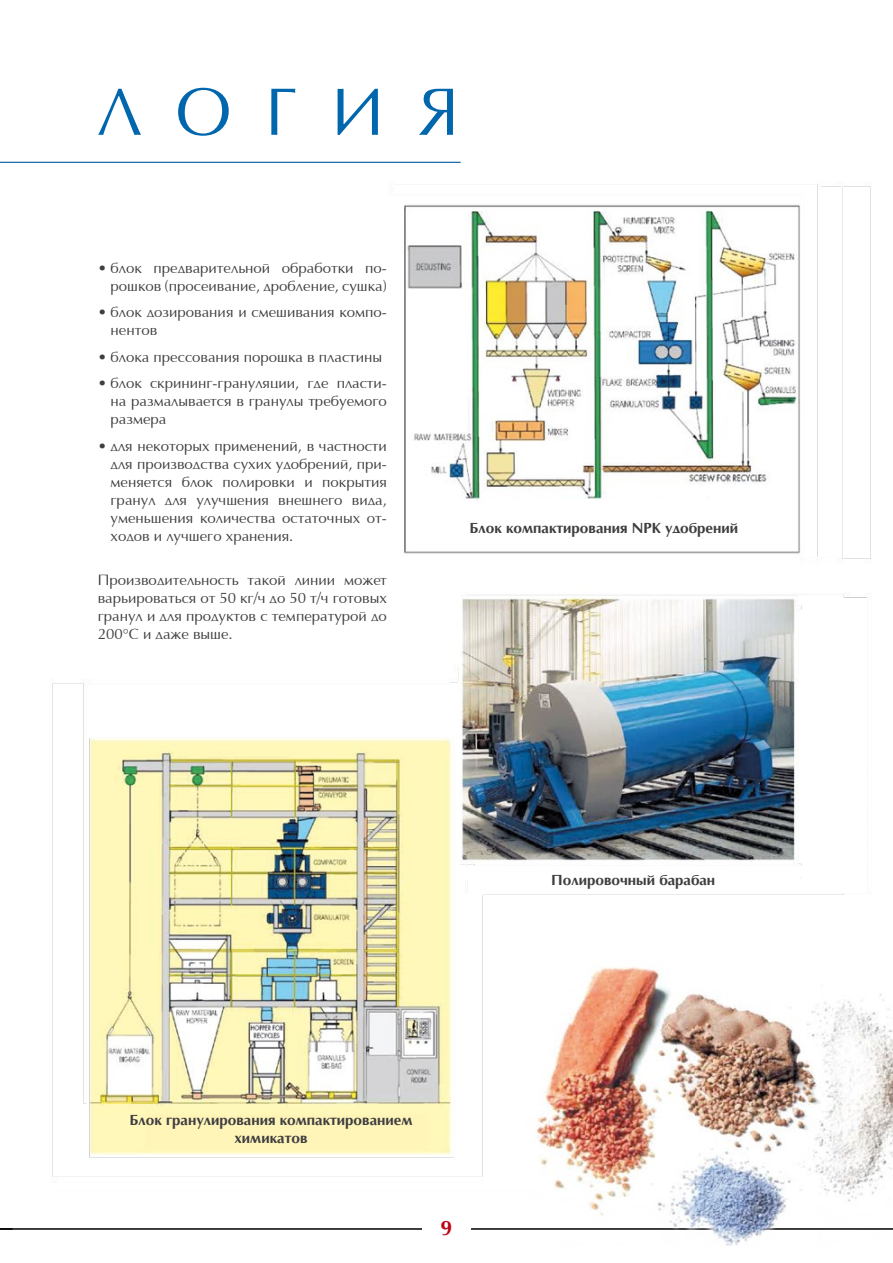
<style>
.page{position:relative;width:893px;height:1263px;background:#fff}
.page>*{position:absolute;margin:0;border:0;box-sizing:border-box;transform-origin:0 0}
.t1{font:67.5px "AG Opus";letter-spacing:.5em;color:#0066ad}
.t2{font:700 21px "AG Opus";color:#c00418}
.t3{font:15px/18px "AG Opus";color:#3e3d40;text-align:justify}
.t4{font:700 15px/18px "AG Opus";color:#3e3d40;text-align:center}
</style>
<div class="page">
<hr style="left:0;top:1228px;width:893px;height:2px;background:#000">
<svg style="left:0;top:1228px;width:13px;height:2px"></svg>
<img style="left:51px;top:184px;width:842px;height:1062px">
<hr style="left:0;top:162px;width:461px;height:1px;background:#005aa5">
<h1 class="t1" style="left:98px;top:77px;width:363px">ЛОГИЯ</h1>
<p class="t3" style="left:98px;top:259px;width:291px;text-align:right">• блок предварительной обработки по&shy;рошков (просеивание, дробление, сушка)</p>
<p class="t3" style="left:111px;top:304px;width:278px;text-indent:-13px">• блок дозирования и смешивания компо&shy;нентов</p>
<p class="t3" style="left:98px;top:348px;width:286px">• блока прессования порошка в пластины</p>
<p class="t3" style="left:111px;top:375px;width:278px;text-indent:-13px">• блок скрининг-грануляции, где пласти&shy;на размалывается в гранулы требуемого размера</p>
<p class="t3" style="left:111px;top:437px;width:278px;text-indent:-13px">• для некоторых применений, в частности для производства сухих удобрений, при&shy;меняется блок полировки и покрытия гранул для улучшения внешнего вида, уменьшения количества остаточных от&shy;ходов и лучшего хранения.</p>
<p class="t3" style="left:98px;top:572px;width:291px">Производительность такой линии может варьироваться от 50 кг/ч до 50 т/ч готовых гранул и для продуктов с температурой до 200°С и даже выше.</p>
<p class="t4" style="left:469px;top:519px;width:270px">Блок компактирования NPK удобрений</p>
<p class="t4" style="left:129px;top:1112px;width:285px">Блок гранулирования компактированием химикатов</p>
<h2 class="t2" style="left:441px;top:1216px;width:13px">9</h2>
<p class="t4" style="left:551px;top:871px;width:165px">Полировочный барабан</p>
</div>
